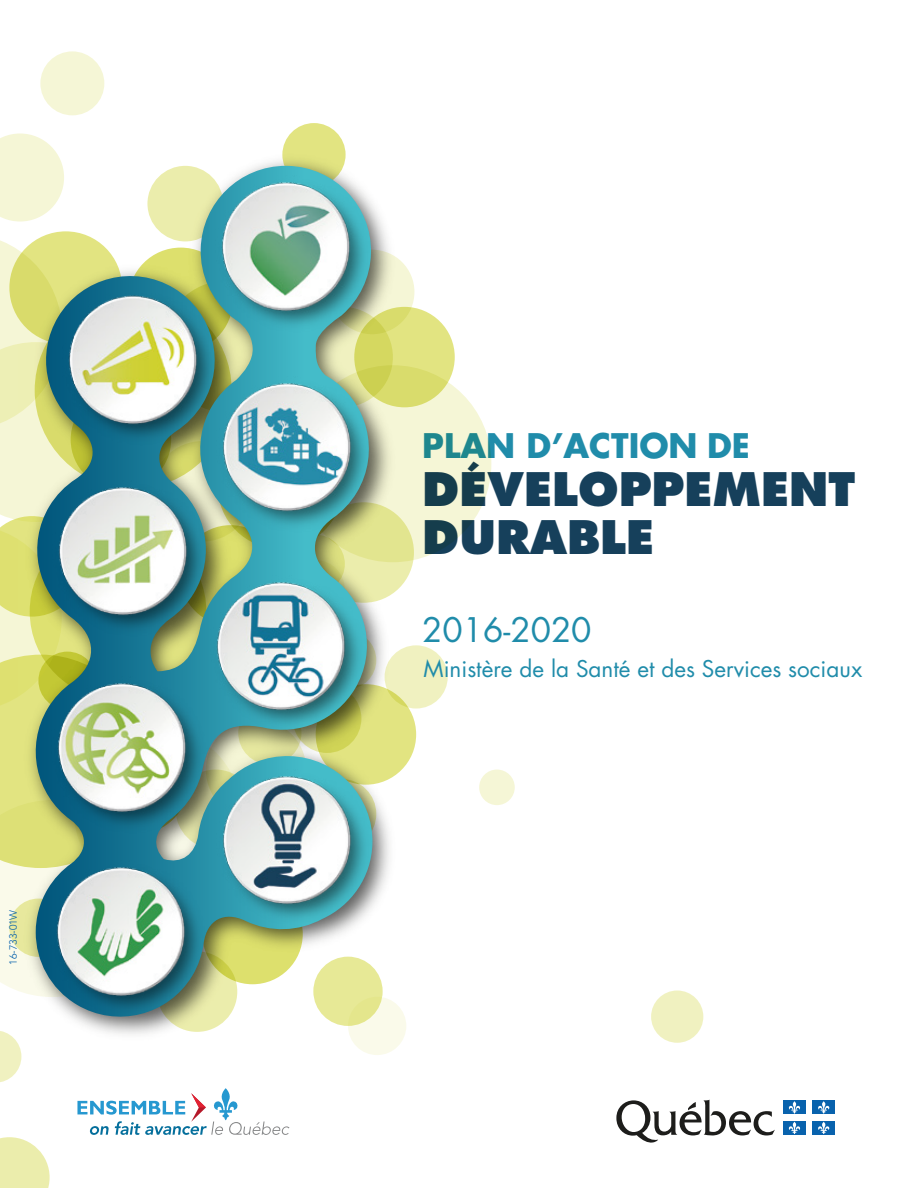
<style>
.page{position:relative;width:918px;height:1188px;background:#fff}
.page>*{position:absolute;margin:0;border:0;box-sizing:border-box;transform-origin:0 0}
.t1{font:800 45px/48px "Futura";color:#16405b}
.t2{font:700 33px "Futura";color:#208caa}
.t3{font:33px "Futura";color:#208caa}
.t4{font:22.5px "Futura";color:#208caa}
.t5{font:300 10.5px "Avenir";color:#0862ad}
</style>
<div class="page">
<svg style="left:0;top:1137px;width:50px;height:51px;background:#eeefb8"></svg>
<div style="left:354px;top:307px;width:101px;height:100px;background:#e2e481;border-radius:50%"></div>
<svg style="left:330px;top:250px;width:84px;height:84px"></svg>
<div style="left:316px;top:684px;width:100px;height:101px;background:#e2e481;border-radius:50%"></div>
<div style="left:282px;top:123px;width:64px;height:63px;background:#e2e481;border-radius:50%"></div>
<svg style="left:0;top:133px;width:53px;height:89px;background:#f6f7da"></svg>
<div style="left:651px;top:990px;width:52px;height:53px;background:#f0f1c0;border-radius:50%"></div>
<svg style="left:0;top:1031px;width:21px;height:51px"></svg>
<div style="left:479px;top:770px;width:36px;height:35px;background:#f5f6d6;border-radius:50%"></div>
<div style="left:385px;top:645px;width:63px;height:64px;background:#f0f1c0;border-radius:50%"></div>
<svg style="left:294px;top:365px;width:197px;height:197px;background:#f1f3c9"></svg>
<svg style="left:0;top:240px;width:18px;height:751px;background:#ecedaf"></svg>
<div style="left:40px;top:51px;width:64px;height:64px;background:#f5f6d6;border-radius:50%"></div>
<svg style="left:9px;top:899px;width:59px;height:58px"></svg>
<svg style="left:616px;top:1100px;width:159px;height:43px"></svg>
<div style="left:783px;top:1100px;width:23px;height:14px;background:#0862ad"></div>
<svg style="left:788px;top:1101px;width:13px;height:13px"></svg>
<div style="left:812px;top:1100px;width:23px;height:14px;background:#0862ad"></div>
<svg style="left:818px;top:1101px;width:12px;height:13px"></svg>
<div style="left:783px;top:1121px;width:23px;height:14px;background:#0862ad"></div>
<svg style="left:788px;top:1122px;width:13px;height:12px"></svg>
<div style="left:812px;top:1121px;width:23px;height:14px;background:#0862ad"></div>
<svg style="left:818px;top:1122px;width:12px;height:12px"></svg>
<svg style="left:77px;top:1088px;width:212px;height:47px"></svg>
<div style="left:348px;top:997px;width:58px;height:58px;background:#fafaea;border-radius:50%"></div>
<img style="left:18px;top:149px;width:385px;height:898px">
<svg style="left:25px;top:166px;width:356px;height:863px"></svg>
<img style="left:62px;top:294px;width:158px;height:154px">
<img style="left:52px;top:481px;width:158px;height:158px">
<img style="left:52px;top:677px;width:158px;height:158px">
<img style="left:50px;top:861px;width:159px;height:158px">
<img style="left:216px;top:376px;width:158px;height:158px">
<img style="left:210px;top:575px;width:156px;height:159px">
<img style="left:216px;top:769px;width:158px;height:159px">
<img style="left:215px;top:176px;width:158px;height:158px">
<p class="t5" style="left:7px;top:965px;width:57px;rotate:-90deg">16-733-01W</p>
<h2 class="t2" style="left:422px;top:423px;width:329px">PLAN D’ACTION DE</h2>
<h1 class="t1" style="left:422px;top:466px;width:434px">DÉVELOPPEMENT<br>DURABLE</h1>
<h2 class="t3" style="left:422px;top:607px;width:171px">2016-2020</h2>
<p class="t4" style="left:424px;top:653px;width:440px">Ministère de la Santé et des Services sociaux</p>
</div>
